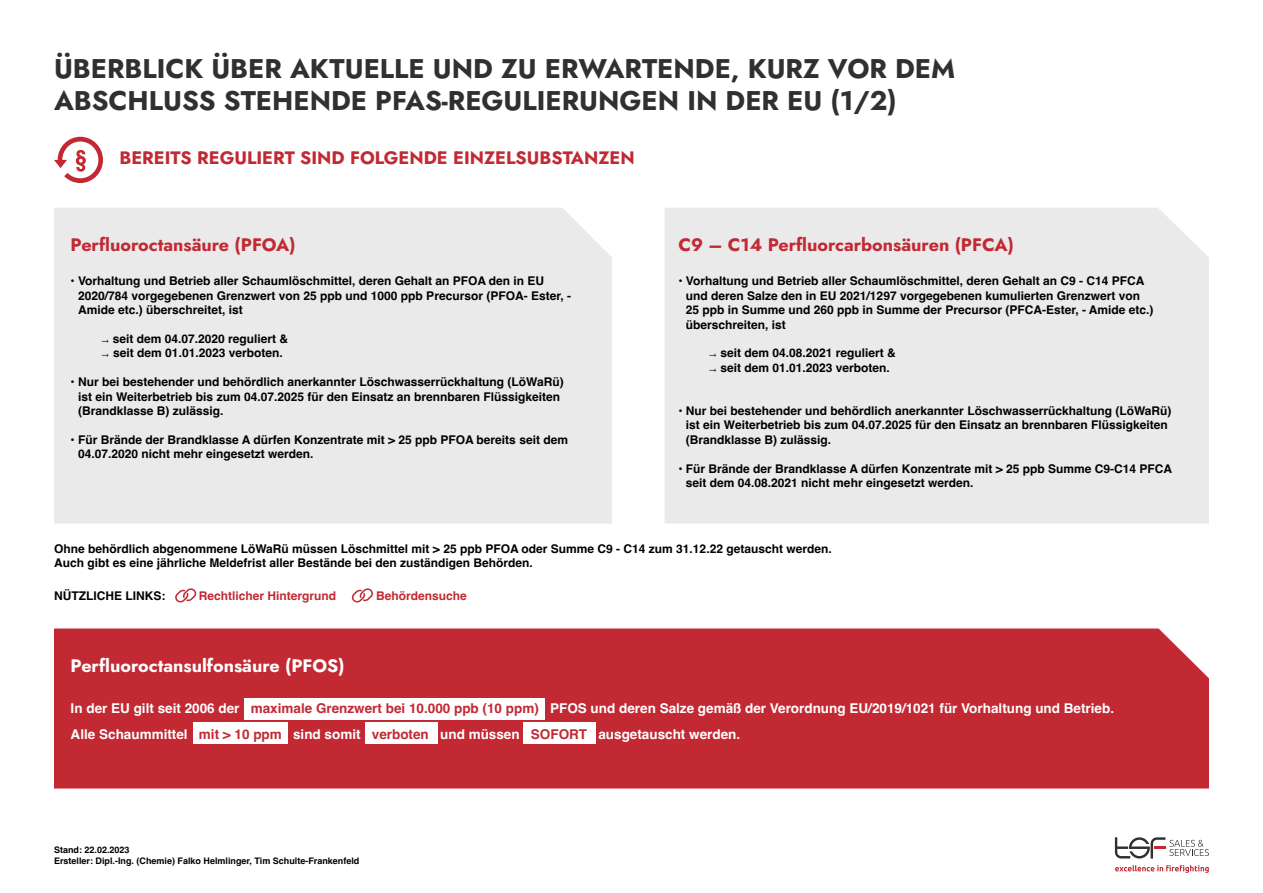
<style>
.page{position:relative;width:1263px;height:893px;background:#fff}
.page>*{position:absolute;margin:0;border:0;box-sizing:border-box;transform-origin:0 0}
.t1{font:700 27px/31.5px "Jost";color:#313031}
.t2{font:700 18px "Jost";color:#c22933}
.t3{font:700 18px "Jost";color:#fff}
.t4{font:700 13.5px/25.2px "Helvetica";color:#fff}
.t5{font:700 12px/14.4px "Helvetica";color:#000}
.t6{font:700 12px "Helvetica";color:#c22933}
.t7{font:700 9px/10.8px "Helvetica";color:#000}
.s1{color:#c22933}
</style>
<div class="page">
<div style="left:54px;top:208px;width:558px;height:316px;background:#eaeaea"></div>
<div style="left:54px;top:628px;width:1155px;height:160px;background:#c22933"></div>
<div style="left:664px;top:208px;width:545px;height:316px;background:#eaeaea"></div>
<svg style="left:54px;top:137px;width:49px;height:46px"></svg>
<div style="left:244px;top:698px;width:301px;height:21px;background:#fff"></div>
<div style="left:193px;top:723px;width:95px;height:21px;background:#fff"></div>
<div style="left:365px;top:723px;width:72px;height:21px;background:#fff"></div>
<div style="left:523px;top:723px;width:72px;height:21px;background:#fff"></div>
<svg style="left:1115px;top:837px;width:94px;height:21px"></svg>
<svg style="left:1115px;top:865px;width:94px;height:8px"></svg>
<svg style="left:175px;top:588px;width:21px;height:14px"></svg>
<svg style="left:352px;top:588px;width:21px;height:14px"></svg>
<h1 class="t1" style="left:54px;top:53px;width:903px">ÜBERBLICK ÜBER AKTUELLE UND ZU ERWARTENDE, KURZ VOR DEM<br>ABSCHLUSS STEHENDE PFAS-REGULIERUNGEN IN DER EU (1/2)</h1>
<h2 class="t2" style="left:119px;top:146px;width:517px">BEREITS REGULIERT SIND FOLGENDE EINZELSUBSTANZEN</h2>
<h2 class="t2" style="left:71px;top:233px;width:226px">Perfluoroctansäure (PFOA)</h2>
<p class="t5" style="left:78px;top:275px;width:494px;text-indent:-8px">• Vorhaltung und Betrieb aller Schaumlöschmittel, deren Gehalt an PFOA den in EU<br>2020/784 vorgegebenen Grenzwert von 25 ppb und 1000 ppb Precursor (PFOA- Ester, -<br>Amide etc.) überschreitet, ist</p>
<p class="t5" style="left:101px;top:333px;width:189px">→ seit dem 04.07.2020 reguliert &amp;</p>
<p class="t5" style="left:101px;top:347px;width:184px">→ seit dem 01.01.2023 verboten.</p>
<p class="t5" style="left:78px;top:376px;width:487px;text-indent:-8px">• Nur bei bestehender und behördlich anerkannter Löschwasserrückhaltung (LöWaRü) ist ein Weiterbetrieb bis zum 04.07.2025 für den Einsatz an brennbaren Flüssigkeiten (Brandklasse B) zulässig.</p>
<p class="t5" style="left:78px;top:434px;width:491px;text-indent:-8px">• Für Brände der Brandklasse A dürfen Konzentrate mit &gt; 25 ppb PFOA bereits seit dem<br>04.07.2020 nicht mehr eingesetzt werden.</p>
<h2 class="t2" style="left:678px;top:233px;width:337px">C9 – C14 Perfluorcarbonsäuren (PFCA)</h2>
<p class="t5" style="left:686px;top:275px;width:469px;text-indent:-8px">• Vorhaltung und Betrieb aller Schaumlöschmittel, deren Gehalt an C9 - C14 PFCA und deren Salze den in EU 2021/1297 vorgegebenen kumulierten Grenzwert von 25 ppb in Summe und 260 ppb in Summe der Precursor (PFCA-Ester, - Amide etc.) überschreiten, ist</p>
<p class="t5" style="left:708px;top:347px;width:189px">→ seit dem 04.08.2021 reguliert &amp;</p>
<p class="t5" style="left:708px;top:362px;width:183px">→ seit dem 01.01.2023 verboten.</p>
<p class="t5" style="left:686px;top:405px;width:487px;text-indent:-8px">• Nur bei bestehender und behördlich anerkannter Löschwasserrückhaltung (LöWaRü) ist ein Weiterbetrieb bis zum 04.07.2025 für den Einsatz an brennbaren Flüssigkeiten (Brandklasse B) zulässig.</p>
<p class="t5" style="left:686px;top:462px;width:488px;text-indent:-8px">• Für Brände der Brandklasse A dürfen Konzentrate mit &gt; 25 ppb Summe C9-C14 PFCA seit dem 04.08.2021 nicht mehr eingesetzt werden.</p>
<p class="t5" style="left:54px;top:543px;width:779px">Ohne behördlich abgenommene LöWaRü müssen Löschmittel mit &gt; 25 ppb PFOA oder Summe C9 - C14 zum 31.12.22 getauscht werden.<br>Auch gibt es eine jährliche Meldefrist aller Bestände bei den zuständigen Behörden.</p>
<p class="t5" style="left:54px;top:590px;width:113px">NÜTZLICHE LINKS:</p>
<p class="t6" style="left:199px;top:588px;width:139px">Rechtlicher Hintergrund</p>
<p class="t6" style="left:376px;top:588px;width:92px">Behördensuche</p>
<h2 class="t3" style="left:71px;top:653px;width:276px">Perfluoroctansulfonsäure (PFOS)</h2>
<p class="t4" style="left:71px;top:697px;width:1045px">In der EU gilt seit 2006 der <span class="s1">maximale Grenzwert bei 10.000 ppb (10 ppm)</span> PFOS und deren Salze gemäß der Verordnung EU/2019/1021 für Vorhaltung und Betrieb.<br>Alle Schaummittel <span class="s1">mit &gt; 10 ppm</span> sind somit <span class="s1">verboten</span> und müssen <span class="s1">SOFORT</span> ausgetauscht werden.</p>
<p class="t7" style="left:54px;top:845px;width:307px">Stand: 22.02.2023<br>Ersteller: Dipl.-Ing. (Chemie) Falko Helmlinger, Tim Schulte-Frankenfeld</p>
</div>
